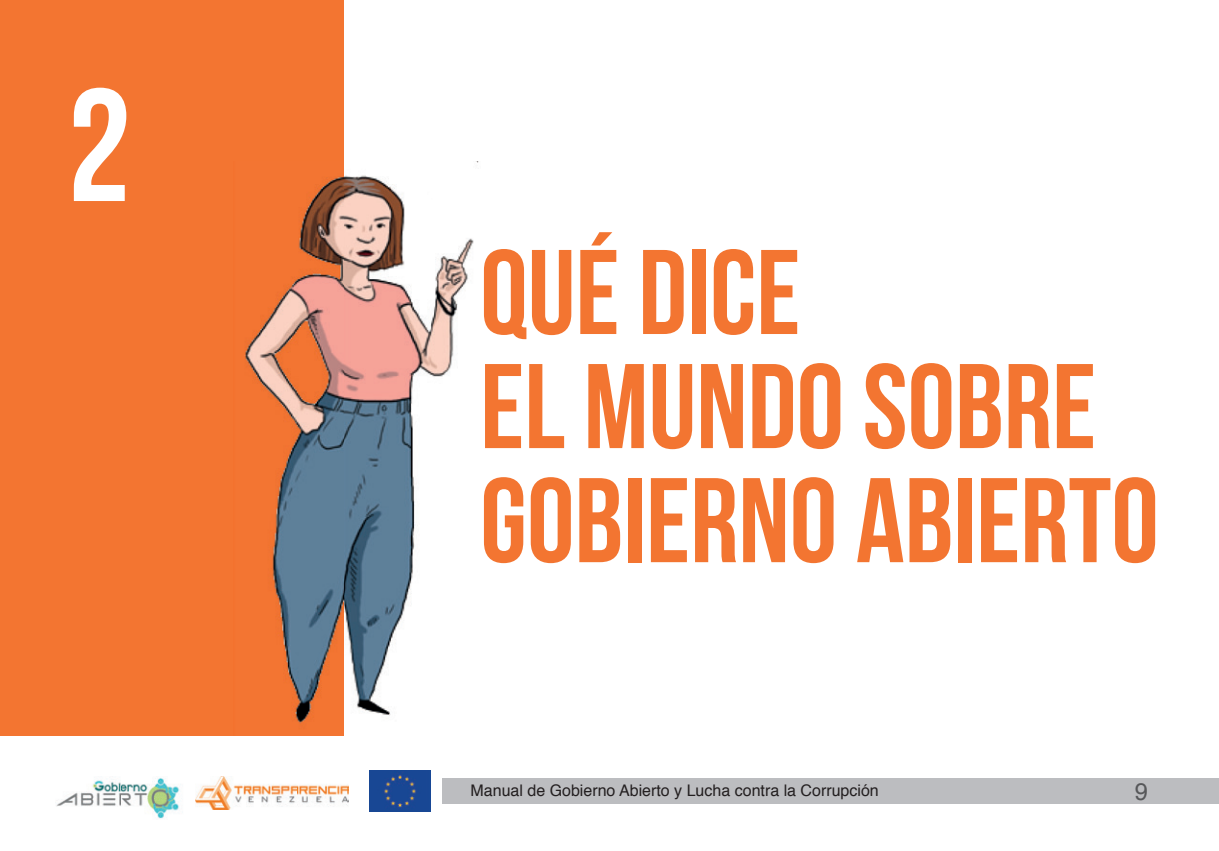
<style>
.page{position:relative;width:1219px;height:851px;background:#fff}
.page>*{position:absolute;margin:0;border:0;box-sizing:border-box;transform-origin:0 0}
.t1{font:160px "Bebas Neue";color:#fff}
.t2{font:120px/114px "Bebas Neue";color:#f37531}
.t3{font:24px "Helvetica";color:#57585a}
.t4{font:16px "Helvetica";color:#231f20}
</style>
<div class="page">
<img style="left:56px;top:778px;width:124px;height:41px">
<img style="left:196px;top:776px;width:152px;height:33px">
<img style="left:370px;top:770px;width:61px;height:41px">
<div style="left:442px;top:778px;width:777px;height:25px;background:#bcbdc0"></div>
<div style="left:0;top:0;width:344px;height:735px;background:#f37531"></div>
<img style="left:244px;top:162px;width:234px;height:562px">
<h1 class="t1" style="left:67px;top:58px;width:65px">2</h1>
<h2 class="t2" style="left:480px;top:234px;width:680px">QUÉ DICE<br>EL MUNDO SOBRE<br>GOBIERNO ABIERTO</h2>
<p class="t4" style="left:471px;top:777px;width:410px">Manual de Gobierno Abierto y Lucha contra la Corrupción</p>
<h3 class="t3" style="left:1135px;top:772px;width:15px">9</h3>
</div>
